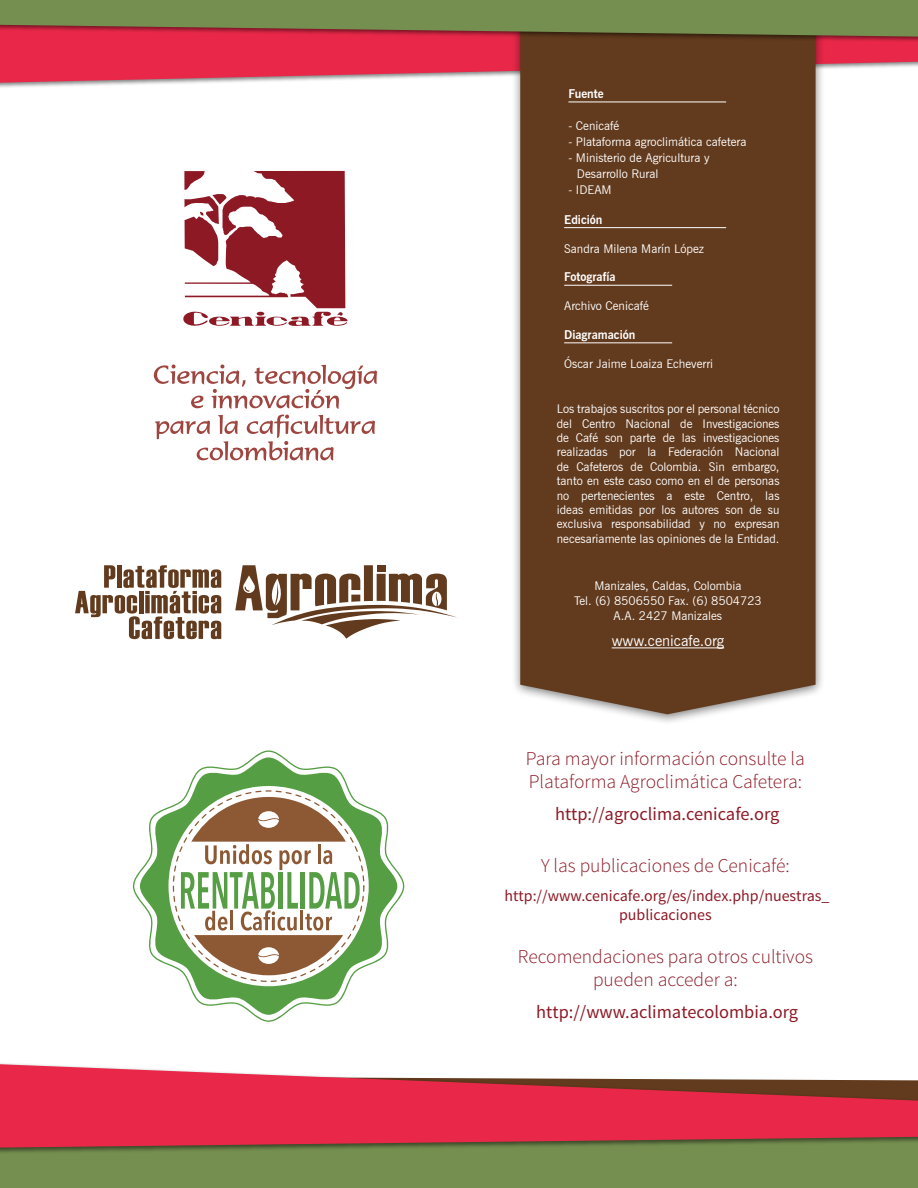
<style>
.page{position:relative;width:918px;height:1188px;background:#fff}
.page>*{position:absolute;margin:0;border:0;box-sizing:border-box;transform-origin:0 0}
.t1{font:300 19.5px/23.2px "Source Sans Pro";color:#8d1925}
.t2{font:18.3px "Source Sans Pro";color:#8d1925}
.t3{font:15.9px/19px "Source Sans Pro";color:#8d1925;text-align:center}
.t4{font:15px "News Gothic BT";color:#fff}
.t5{font:12px/14.4px "News Gothic BT";color:#fff;text-align:center}
.t6{font:700 12px "News Gothic BT";color:#fff}
</style>
<div class="page">
<div style="left:0;top:0;width:918px;height:89px;background:#000;opacity:.5"></div>
<svg style="left:0;top:43px;width:918px;height:40px;background:#e64d67"></svg>
<div style="left:0;top:1110px;width:918px;height:78px;background:#758f50"></div>
<div style="left:0;top:1062px;width:918px;height:92px;background:#000;opacity:.5"></div>
<svg style="left:0;top:1064px;width:918px;height:84px;fill:#e92849"></svg>
<div style="left:511px;top:0;width:315px;height:726px;background:#000;opacity:.5"></div>
<div style="left:520px;top:43px;width:296px;height:671px;background:#623a1d"></div>
<hr style="left:612px;top:648px;width:112px;height:1px;background:#fff">
<hr style="left:568px;top:102px;width:158px;height:1px;background:#fff">
<hr style="left:564px;top:227px;width:162px;height:1px;background:#fff">
<hr style="left:564px;top:285px;width:108px;height:1px;background:#fff">
<hr style="left:564px;top:342px;width:108px;height:1px;background:#fff">
<div style="left:0;top:0;width:918px;height:43px;background:#000;opacity:.5"></div>
<svg style="left:0;top:0;width:918px;height:37px;background:#7e7c4b"></svg>
<svg style="left:183px;top:171px;width:165px;height:155px"></svg>
<svg style="left:155px;top:415px;width:220px;height:46px"></svg>
<svg style="left:154px;top:365px;width:223px;height:44px"></svg>
<svg style="left:133px;top:750px;width:271px;height:272px"></svg>
<svg style="left:169px;top:786px;width:200px;height:200px"></svg>
<svg style="left:181px;top:797px;width:179px;height:178px"></svg>
<svg style="left:75px;top:565px;width:146px;height:74px"></svg>
<svg style="left:235px;top:565px;width:222px;height:74px"></svg>
<p class="t6" style="left:568px;top:87px;width:37px">Fuente</p>
<p class="t5" style="left:568px;top:118px;width:52px">- Cenicafé</p>
<p class="t5" style="left:568px;top:134px;width:179px">- Plataforma agroclimática cafetera</p>
<p class="t5" style="left:577px;top:150px;width:134px;line-height:15.9px;text-align:left;text-indent:-9px">- Ministerio de Agricultura y<br>Desarrollo Rural</p>
<p class="t5" style="left:568px;top:182px;width:45px">- IDEAM</p>
<p class="t6" style="left:564px;top:212px;width:40px">Edición</p>
<p class="t5" style="left:564px;top:241px;width:141px">Sandra Milena Marín López</p>
<p class="t6" style="left:564px;top:270px;width:53px">Fotografía</p>
<p class="t5" style="left:564px;top:299px;width:86px">Archivo Cenicafé</p>
<p class="t6" style="left:564px;top:328px;width:73px">Diagramación</p>
<p class="t5" style="left:564px;top:356px;width:151px">Óscar Jaime Loaiza Echeverri</p>
<p class="t5" style="left:557px;top:402px;width:224px;text-align:justify">Los trabajos suscritos por el personal técnico del Centro Nacional de Investigaciones de Café son parte de las investigaciones realizadas por la Federación Nacional de Cafeteros de Colombia. Sin embargo, tanto en este caso como en el de personas no pertenecientes a este Centro, las ideas emitidas por los autores son de su exclusiva responsabilidad y no expresan necesariamente las opiniones de la Entidad.</p>
<p class="t5" style="left:574px;top:579px;width:189px">Manizales, Caldas, Colombia<br>Tel. (6) 8506550 Fax. (6) 8504723<br>A.A. 2427 Manizales</p>
<p class="t4" style="left:612px;top:632px;width:114px">www.cenicafe.org</p>
<h1 class="t1" style="left:526px;top:747px;width:280px">Para mayor información consulte la<br>Plataforma Agroclimática Cafetera:</h1>
<h2 class="t2" style="left:555px;top:803px;width:226px">http://agroclima.cenicafe.org</h2>
<h1 class="t1" style="left:541px;top:854px;width:250px">Y las publicaciones de Cenicafé:</h1>
<h3 class="t3" style="left:504px;top:887px;width:327px">http://www.cenicafe.org/es/index.php/nuestras_ publicaciones</h3>
<h1 class="t1" style="left:518px;top:945px;width:297px;text-align:center">Recomendaciones para otros cultivos pueden acceder a:</h1>
<h2 class="t2" style="left:536px;top:1001px;width:263px">http://www.aclimatecolombia.org</h2>
</div>
